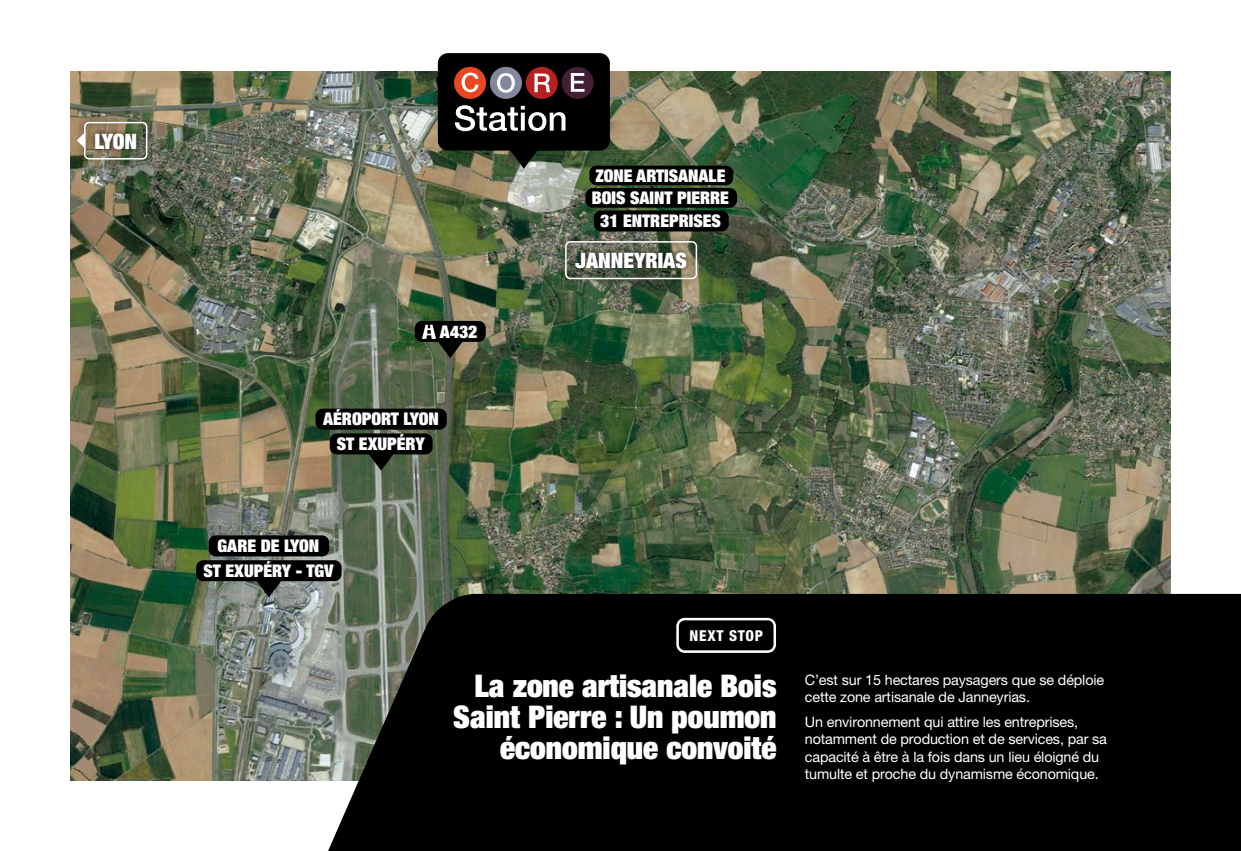
<style>
.page{position:relative;width:1241px;height:851px;background:#fff}
.page>*{position:absolute;margin:0;border:0;box-sizing:border-box;transform-origin:0 0}
.t1{font:900 condensed 31.25px/31.2px "Helvetica Neue LT Pro";color:#fff;text-align:right}
.t2{font:900 condensed 21.25px "Helvetica Neue LT Pro";color:#fff}
.t3{font:900 condensed 17.5px/24.8px "Helvetica Neue LT Pro";color:#fff;text-align:center}
.t4{font:800 condensed 15px "Helvetica Neue LT Pro";letter-spacing:.05em;color:#fff}
.t5{font:14.38px/17.5px "Helvetica Neue LT Pro";letter-spacing:-.01em;color:#fff}
</style>
<div class="page">
<img style="left:71px;top:71px;width:1098px;height:709px">
<div style="left:558px;top:234px;width:146px;height:52px;background:#000;opacity:.75"></div>
<div style="left:565px;top:241px;width:132px;height:38px;border:2px solid #fff;border-radius:4px"></div>
<div style="left:77px;top:115px;width:77px;height:51px;background:#000;opacity:.75"></div>
<div style="left:84px;top:122px;width:63px;height:37px;border:2px solid #fff;border-radius:4px"></div>
<svg style="left:320px;top:594px;width:920px;height:256px;background:#090a09"></svg>
<svg style="left:255px;top:581px;width:27px;height:16px"></svg>
<div style="left:208px;top:535px;width:121px;height:21px;background:#000;border-radius:7px"></div>
<div style="left:196px;top:560px;width:145px;height:21px;background:#000;border-radius:7px"></div>
<svg style="left:367px;top:454px;width:27px;height:16px"></svg>
<div style="left:315px;top:408px;width:131px;height:21px;background:#000;border-radius:7px"></div>
<div style="left:330px;top:433px;width:102px;height:21px;background:#000;border-radius:7px"></div>
<div style="left:415px;top:321px;width:70px;height:21px;background:#000;border-radius:7px"></div>
<svg style="left:422px;top:325px;width:41px;height:33px"></svg>
<div style="left:589px;top:166px;width:144px;height:19px;background:#000;border-radius:7px"></div>
<div style="left:594px;top:210px;width:134px;height:21px;background:#000;border-radius:7px"></div>
<div style="left:438px;top:54px;width:171px;height:96px;background:#000;border-radius:9px"></div>
<div style="left:438px;top:53px;width:171px;height:97px;border:1px solid #000;border-radius:9px"></div>
<svg style="left:455px;top:105px;width:110px;height:26px"></svg>
<div style="left:454px;top:67px;width:32px;height:32px;background:#e74722;border-radius:50%"></div>
<div style="left:490px;top:67px;width:32px;height:32px;background:#83889c;border-radius:50%"></div>
<div style="left:525px;top:67px;width:32px;height:32px;background:#b52020;border-radius:50%"></div>
<div style="left:561px;top:67px;width:32px;height:32px;background:#421f35;border-radius:50%"></div>
<svg style="left:461px;top:73px;width:17px;height:19px"></svg>
<svg style="left:497px;top:73px;width:18px;height:20px"></svg>
<svg style="left:534px;top:73px;width:16px;height:19px"></svg>
<svg style="left:570px;top:73px;width:14px;height:19px"></svg>
<svg style="left:506px;top:148px;width:75px;height:65px;background:#838d7e"></svg>
<svg style="left:77px;top:132px;width:8px;height:16px"></svg>
<div style="left:676px;top:617px;width:100px;height:35px;border:2px solid #fff;border-radius:7px"></div>
<div style="left:585px;top:188px;width:152px;height:20px;background:#000;border-radius:7px"></div>
<h2 class="t2" style="left:94px;top:127px;width:44px">LYON</h2>
<p class="t3" style="left:595px;top:163px;width:132px">ZONE ARTISANALE</p>
<p class="t3" style="left:600px;top:208px;width:122px">31 ENTREPRISES</p>
<p class="t3" style="left:591px;top:185px;width:139px">BOIS SAINT PIERRE</p>
<p class="t3" style="left:440px;top:319px;width:39px">A432</p>
<p class="t3" style="left:323px;top:406px;width:117px">AÉROPORT LYON<br>ST EXUPÉRY</p>
<p class="t3" style="left:203px;top:533px;width:132px">GARE DE LYON<br>ST EXUPÉRY - TGV</p>
<h2 class="t2" style="left:575px;top:246px;width:113px">JANNEYRIAS</h2>
<p class="t4" style="left:689px;top:626px;width:75px">NEXT STOP</p>
<h1 class="t1" style="left:453px;top:669px;width:324px">La zone artisanale Bois<br>Saint Pierre : Un poumon économique convoité</h1>
<p class="t5" style="left:804px;top:670px;width:301px">C’est sur 15 hectares paysagers que se déploie cette zone artisanale de Janneyrias.</p>
<p class="t5" style="left:804px;top:712px;width:303px">Un environnement qui attire les entreprises, notamment de production et de services, par sa capacité à être à la fois dans un lieu éloigné du tumulte et proche du dynamisme économique.</p>
</div>
